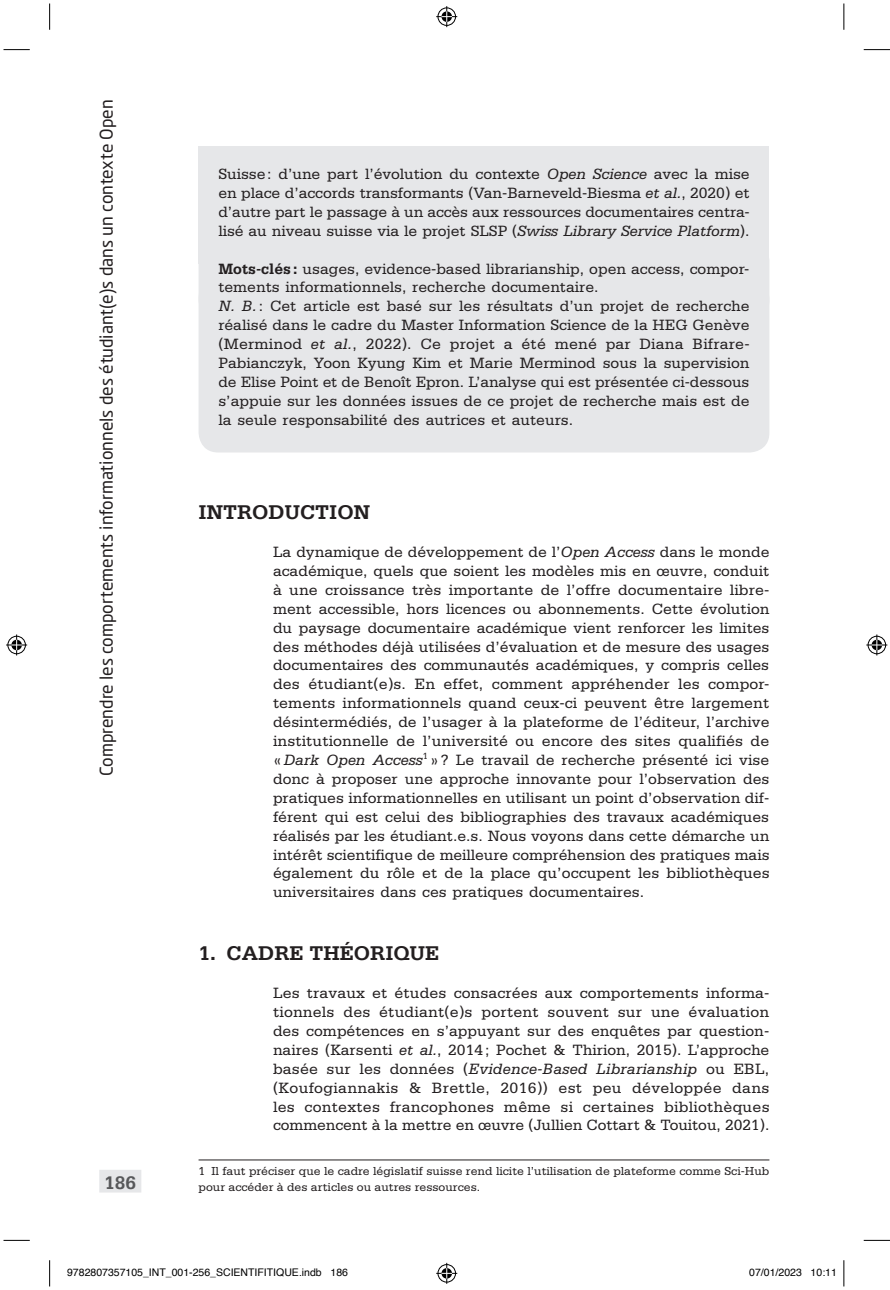
<style>
.page{position:relative;width:890px;height:1290px;background:#fff}
.page>*{position:absolute;margin:0;border:0;box-sizing:border-box;transform-origin:0 0}
.t1{font:700 21px "Serifa Std";color:#231f20}
.t2{font:700 19.25px "Serifa Std";color:#57585a}
.t3{font:17.5px "Neo Sans Std";color:#231f20}
.t4{font:15.75px/18.9px "Serifa Std";color:#231f20;text-align:justify}
.t5{font:12.25px/15.4px "Serifa Std";color:#231f20}
.t6{font:10.5px "Helvetica";color:#000}
.s1{font-style:italic}
.s2{font-weight:700}
</style>
<div class="page">
<div style="left:99px;top:1170px;width:42px;height:22px;background:#e6e7e9"></div>
<div style="left:198px;top:146px;width:571px;height:117px;background:#e6e7e9"></div>
<div style="left:198px;top:241px;width:571px;height:79px;background:#e6e7e9;border-radius:20px"></div>
<div style="left:198px;top:279px;width:571px;height:173px;background:#e6e7e9;border-radius:20px"></div>
<hr style="left:198px;top:1159px;width:571px;height:1px;background:#231f20">
<svg style="left:4px;top:49px;width:26px;height:1px"></svg>
<svg style="left:863px;top:49px;width:26px;height:1px"></svg>
<svg style="left:4px;top:1240px;width:26px;height:1px"></svg>
<svg style="left:863px;top:1240px;width:26px;height:1px"></svg>
<svg style="left:49px;top:4px;width:1px;height:26px"></svg>
<svg style="left:49px;top:1260px;width:1px;height:26px"></svg>
<svg style="left:843px;top:4px;width:1px;height:26px"></svg>
<svg style="left:843px;top:1260px;width:1px;height:26px"></svg>
<svg style="left:436px;top:6px;width:21px;height:21px"></svg>
<svg style="left:436px;top:1263px;width:21px;height:21px"></svg>
<svg style="left:6px;top:634px;width:21px;height:21px"></svg>
<svg style="left:866px;top:634px;width:21px;height:21px"></svg>
<p class="t3" style="left:95px;top:776px;width:678px;rotate:-90deg">Comprendre les comportements informationnels des étudiant(e)s dans un contexte Open</p>
<p class="t2" style="left:104px;top:1171px;width:34px">186</p>
<p class="t4" style="left:218px;top:165px;width:532px">Suisse: d’une part l’évolution du contexte <span class="s1">Open Science</span> avec la mise en place d’accords transformants (Van-Barneveld-Biesma <span class="s1">et al.</span>, 2020) et d’autre part le passage à un accès aux ressources documentaires centra&shy;lisé au niveau suisse via le projet SLSP (<span class="s1">Swiss Library Service Platform</span>).</p>
<p class="t4" style="left:218px;top:259px;width:532px;text-align:left"><span class="s2">Mots-clés:</span> usages, evidence-based librarianship, open access, compor&shy;tements informationnels, recherche documentaire.<br><span class="s1">N. B.</span>: Cet article est basé sur les résultats d’un projet de recherche réalisé dans le cadre du Master Information Science de la HEG Genève (Merminod <span class="s1">et al.</span>, 2022). Ce projet a été mené par Diana Bifrare-Pabianczyk, Yoon Kyung Kim et Marie Merminod sous la supervision de Elise Point et de Benoît Epron. L’analyse qui est présentée ci-dessous s’appuie sur les données issues de ce projet de recherche mais est de la seule responsabilité des autrices et auteurs.</p>
<h1 class="t1" style="left:198px;top:500px;width:173px">INTRODUCTION</h1>
<p class="t4" style="left:273px;top:543px;width:498px">La dynamique de développement de l’<span class="s1">Open Access</span> dans le monde académique, quels que soient les modèles mis en œuvre, conduit à une croissance très importante de l’offre documentaire libre&shy;ment accessible, hors licences ou abonnements. Cette évolution du paysage documentaire académique vient renforcer les limites des méthodes déjà utilisées d’évaluation et de mesure des usages documentaires des communautés académiques, y compris celles des étudiant(e)s. En effet, comment appréhender les compor&shy;tements informationnels quand ceux-ci peuvent être largement désintermédiés, de l’usager à la plateforme de l’éditeur, l’archive institutionnelle de l’université ou encore des sites qualifiés de «<span class="s1">Dark Open Access</span><sup>1</sup> »? Le travail de recherche présenté ici vise donc à proposer une approche innovante pour l’observation des pratiques informationnelles en utilisant un point d’observation dif&shy;férent qui est celui des bibliographies des travaux académiques réalisés par les étudiant.e.s. Nous voyons dans cette démarche un intérêt scientifique de meilleure compréhension des pratiques mais également du rôle et de la place qu’occupent les bibliothèques universitaires dans ces pratiques documentaires.</p>
<h1 class="t1" style="left:198px;top:941px;width:242px">1. CADRE THÉORIQUE</h1>
<p class="t4" style="left:273px;top:984px;width:498px">Les travaux et études consacrées aux comportements informa&shy;tionnels des étudiant(e)s portent souvent sur une évaluation des compétences en s’appuyant sur des enquêtes par question&shy;naires (Karsenti <span class="s1">et al.</span>, 2014; Pochet &amp; Thirion, 2015). L’approche basée sur les données (<span class="s1">Evidence-Based Librarianship</span> ou EBL, (Koufogiannakis &amp; Brettle, 2016)) est peu développée dans les contextes francophones même si certaines bibliothèques commencent à la mettre en œuvre (Jullien Cottart &amp; Touitou, 2021).</p>
<p class="t5" style="left:198px;top:1164px;width:572px">1 Il faut préciser que le cadre législatif suisse rend licite l’utilisation de plateforme comme Sci-Hub pour accéder à des articles ou autres ressources.</p>
<p class="t6" style="left:67px;top:1264px;width:282px">9782807357105_INT_001-256_SCIENTIFITIQUE.indb 186</p>
<p class="t6" style="left:749px;top:1264px;width:89px">07/01/2023 10:11</p>
</div>
